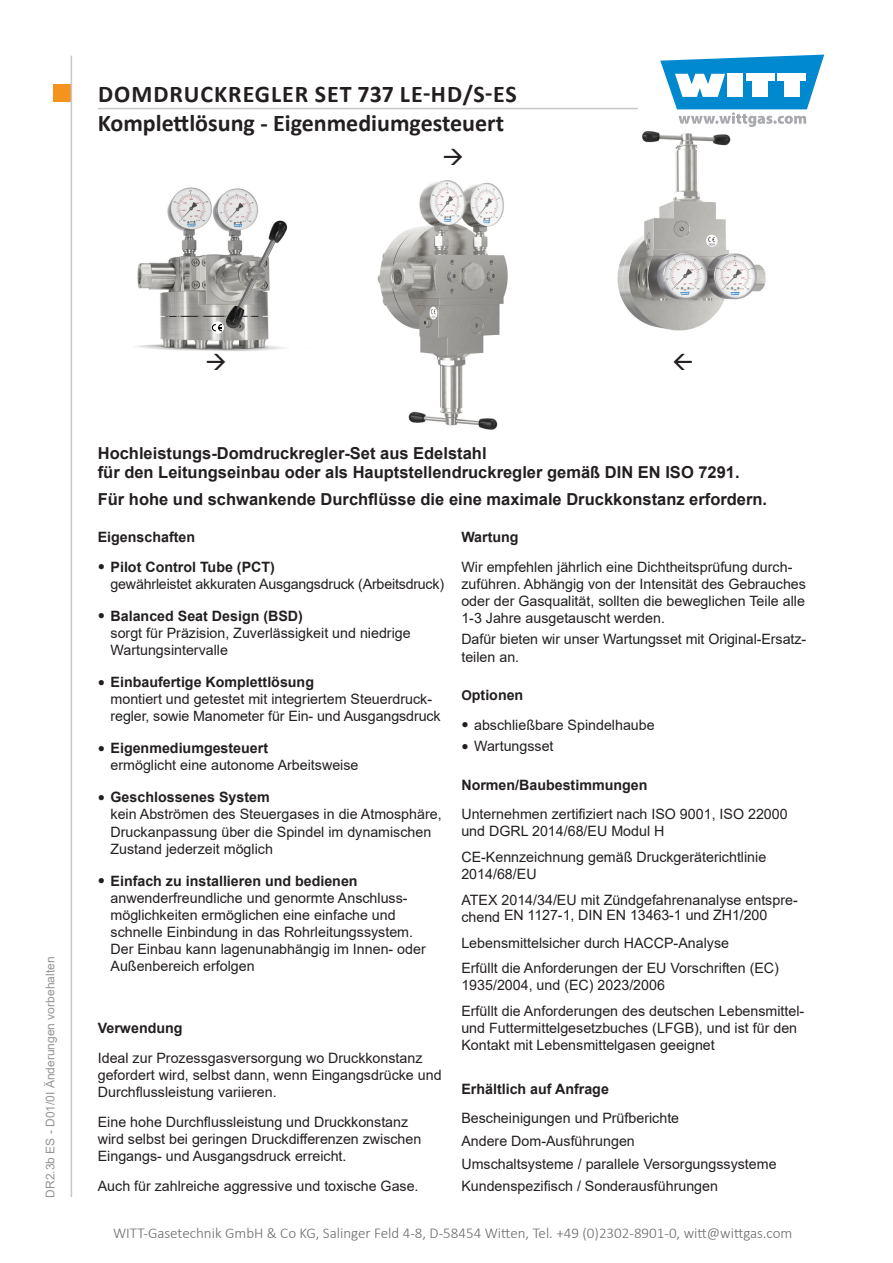
<style>
.page{position:relative;width:893px;height:1263px;background:#fff}
.page>*{position:absolute;margin:0;border:0;box-sizing:border-box;transform-origin:0 0}
.t1{font:700 24px/28.8px "Calibri";color:#231f20}
.t2{font:700 16.5px/19.8px "Arial";color:#231f20}
.t3{font:300 15px "Calibri";color:#6b6b6e}
.t4{font:14.25px/17.1px "Arial";color:#231f20}
.t5{font:700 14.25px "Arial";color:#231f20}
.t6{font:12px "Arial";color:#939598}
.s1{font-family:"Bookman Old Style";font-size:12px}
.s2{font-weight:700}
.s3{font-size:13.5px}
</style>
<div class="page">
<div style="left:53px;top:85px;width:17px;height:17px;background:#f4931d"></div>
<svg style="left:660px;top:55px;width:164px;height:72px"></svg>
<hr style="left:71px;top:56px;width:1px;height:1141px;background:#c7c8ca">
<hr style="left:98px;top:108px;width:540px;height:1px;background:#c7c8ca">
<img style="left:377px;top:180px;width:131px;height:250px">
<img style="left:617px;top:131px;width:149px;height:200px">
<img style="left:136px;top:187px;width:152px;height:164px">
<svg style="left:212px;top:322px;width:15px;height:13px"></svg>
<h1 class="t1" style="left:98px;top:79px;width:421px">DOMDRUCKREGLER SET 737 LE-HD/S-ES<br>Komplettlösung - Eigenmediumgesteuert</h1>
<p class="t6" style="left:42px;top:1197px;width:242px;rotate:-90deg">DR2.3b ES - D01/0I Änderungen vorbehalten</p>
<p class="t2" style="left:98px;top:443px;width:643px">Hochleistungs-Domdruckregler-Set aus Edelstahl<br>für den Leitungseinbau oder als Hauptstellendruckregler gemäß DIN EN ISO 7291.</p>
<p class="t2" style="left:98px;top:489px;width:671px">Für hohe und schwankende Durchflüsse die eine maximale Druckkonstanz erfordern.</p>
<p class="t5" style="left:98px;top:527px;width:99px">Eigenschaften</p>
<p class="t4" style="left:111px;top:558px;width:335px;text-indent:-13px"><span class="s1">●</span> <span class="s2">Pilot Control Tube (PCT)<br></span>gewährleistet akkuraten Ausgangsdruck (Arbeitsdruck)</p>
<p class="t4" style="left:111px;top:607px;width:302px;text-indent:-13px"><span class="s1">●</span> <span class="s2">Balanced Seat Design (BSD)<br></span>sorgt für Präzision, Zuverlässigkeit und niedrige<br>Wartungsintervalle</p>
<p class="t4" style="left:111px;top:673px;width:332px;text-indent:-13px"><span class="s1">●</span> <span class="s2">Einbaufertige Komplettlösung<br></span>montiert und getestet mit integriertem Steuerdruck&shy;regler, sowie Manometer für Ein- und Ausgangsdruck</p>
<p class="t4" style="left:111px;top:740px;width:249px;text-indent:-13px"><span class="s1">●</span> <span class="s2">Eigenmediumgesteuert<br></span>ermöglicht eine autonome Arbeitsweise</p>
<p class="t4" style="left:111px;top:789px;width:333px;text-indent:-13px"><span class="s1">●</span> <span class="s2">Geschlossenes System<br></span>kein Abströmen des Steuergases in die Atmosphäre, Druckanpassung über die Spindel im dynamischen Zustand jederzeit möglich</p>
<p class="t4" style="left:111px;top:872px;width:317px;text-indent:-13px"><span class="s1">●</span> <span class="s2">Einfach zu installieren und bedienen </span>anwenderfreundliche und genormte Anschluss&shy;möglichkeiten ermöglichen eine einfache und schnelle Einbindung in das Rohrleitungssystem.<br>Der Einbau kann lagenunabhängig im Innen- oder Außenbereich erfolgen</p>
<p class="t5" style="left:98px;top:1018px;width:86px">Verwendung</p>
<p class="t4" style="left:98px;top:1049px;width:345px">Ideal zur Prozessgasversorgung wo Druckkonstanz gefordert wird, selbst dann, wenn Eingangsdrücke und<br>Durchflussleistung variieren.</p>
<p class="t4" style="left:98px;top:1113px;width:325px">Eine hohe Durchflussleistung und Druckkonstanz wird selbst bei geringen Druckdifferenzen zwischen<br>Eingangs- und Ausgangsdruck erreicht.</p>
<p class="t4" style="left:98px;top:1177px;width:322px">Auch für zahlreiche aggressive und toxische Gase.</p>
<p class="t5" style="left:461px;top:527px;width:59px">Wartung</p>
<p class="t4" style="left:461px;top:558px;width:346px">Wir empfehlen jährlich eine Dichtheitsprüfung durch&shy;zuführen. Abhängig von der Intensität des Gebrauches oder der Gasqualität, sollten die beweglichen Teile alle 1-3 Jahre ausgetauscht werden.</p>
<p class="t4" style="left:461px;top:631px;width:346px">Dafür bieten wir unser Wartungsset mit Original-Ersatz&shy;teilen an.</p>
<p class="t5" style="left:461px;top:685px;width:63px"><span class="s3">O</span>ptionen</p>
<p class="t4" style="left:461px;top:716px;width:195px"><span class="s1">●</span> abschließbare Spindelhaube</p>
<p class="t4" style="left:461px;top:737px;width:94px"><span class="s1">●</span> Wartungsset</p>
<p class="t5" style="left:461px;top:774px;width:188px">Normen/Baubestimmungen</p>
<p class="t4" style="left:461px;top:806px;width:328px">Unternehmen zertifiziert nach ISO 9001, ISO 22000 und DGRL 2014/68/EU Modul H</p>
<p class="t4" style="left:461px;top:848px;width:306px">CE-Kennzeichnung gemäß Druckgeräterichtlinie<br>2014/68/EU</p>
<p class="t4" style="left:461px;top:892px;width:338px;line-height:15.6px">ATEX 2014/34/EU mit Zündgefahrenanalyse entspre&shy;chend EN 1127-1, DIN EN 13463-1 und ZH1/200</p>
<p class="t4" style="left:461px;top:929px;width:319px;line-height:25.7px">Lebensmittelsicher durch HACCP-Analyse<br>Erfüllt die Anforderungen der EU Vorschriften (EC)</p>
<p class="t4" style="left:461px;top:972px;width:344px;line-height:25.7px">1935/2004, und (EC) 2023/2006<br>Erfüllt die Anforderungen des deutschen Lebensmittel-</p>
<p class="t4" style="left:461px;top:1019px;width:337px">und Futtermittelgesetzbuches (LFGB), und ist für den<br>Kontakt mit Lebensmittelgasen geeignet</p>
<p class="t5" style="left:461px;top:1078px;width:149px">Erhältlich auf Anfrage</p>
<p class="t4" style="left:461px;top:1107px;width:317px;line-height:22.6px">Bescheinigungen und Prüfberichte<br>Andere Dom-Ausführungen<br>Umschaltsysteme / parallele Versorgungssysteme Kundenspezifisch / Sonderausführungen</p>
<p class="t3" style="left:113px;top:1224px;width:681px">WITT-Gasetechnik GmbH &amp; Co KG, Salinger Feld 4-8, D-58454 Witten, Tel. +49 (0)2302-8901-0, witt@wittgas.com</p>
</div>
